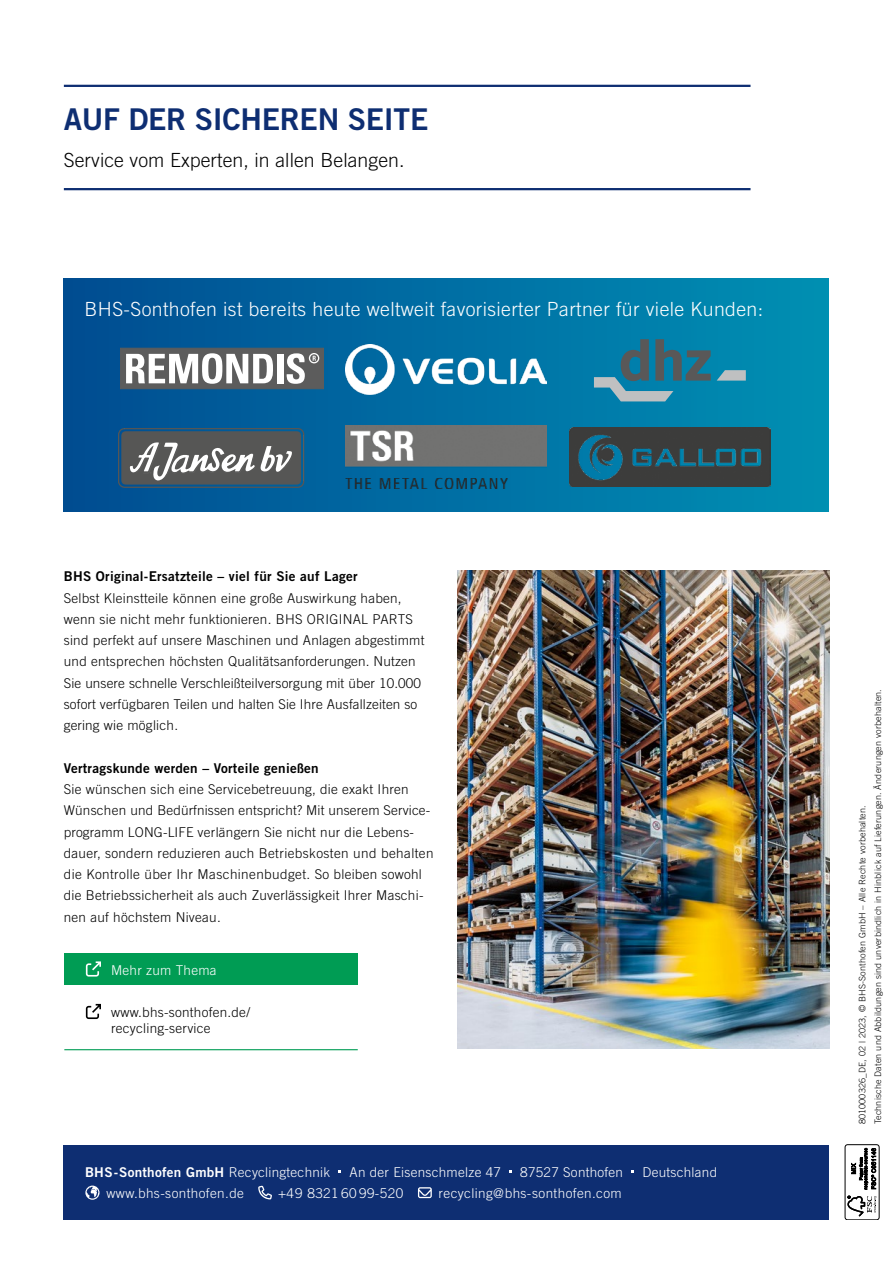
<style>
.page{position:relative;width:893px;height:1263px;background:#fff}
.page>*{position:absolute;margin:0;border:0;box-sizing:border-box;transform-origin:0 0}
.Head_20_22{font:30px "Trade Gothic LT Std Bd 2";letter-spacing:-.01em;color:#0e2e72}
.Subhead_13_17{font:300 19.5px "Trade Gothic LT Std";letter-spacing:.02em;color:#fff}
.Head_20_22-2{font:300 19.5px "Trade Gothic LT Std";letter-spacing:.005em;color:#000}
.Copy_9_11{font:300 13.5px/21.3px "Trade Gothic LT Std";letter-spacing:.02em;color:#000}
.Copy_9_11-2{font:300 13.5px "Trade Gothic LT Std";letter-spacing:.02em;color:#fff}
.Copy_9_11-3{font:13.5px "Trade Gothic LT Std Bd 2";letter-spacing:.02em;color:#000}
.t1{font:13.5px "Trade Gothic LT Std Bd 2";letter-spacing:.02em;color:#fff}
.t2{font:300 9px "Trade Gothic LT Std";letter-spacing:.02em;color:#000}
.s1{font-family:"Trade Gothic LT Std";font-weight:300}
</style>
<div class="page">
<hr style="left:64px;top:85px;width:686px;height:2px;background:#0e2e72">
<hr style="left:64px;top:188px;width:686px;height:2px;background:#0e2e72">
<div style="left:64px;top:278px;width:764px;height:233px;background:linear-gradient(to right,#004c92,#018fb2)"></div>
<div style="left:64px;top:1145px;width:765px;height:74px;background:#0e2e72"></div>
<svg style="left:85px;top:1185px;width:15px;height:15px"></svg>
<svg style="left:258px;top:1185px;width:14px;height:14px"></svg>
<svg style="left:418px;top:1187px;width:14px;height:11px"></svg>
<div style="left:121px;top:348px;width:202px;height:41px;background:#5c5c5c"></div>
<svg style="left:126px;top:353px;width:147px;height:31px"></svg>
<div style="left:277px;top:354px;width:6px;height:29px;background:#fff"></div>
<svg style="left:286px;top:353px;width:33px;height:31px"></svg>
<img style="left:346px;top:345px;width:200px;height:49px">
<img style="left:345px;top:425px;width:201px;height:63px">
<svg style="left:717px;top:370px;width:29px;height:11px"></svg>
<svg style="left:594px;top:339px;width:117px;height:62px;background:#2d7d98"></svg>
<img style="left:569px;top:427px;width:202px;height:59px">
<img style="left:457px;top:571px;width:372px;height:477px">
<div style="left:64px;top:953px;width:294px;height:32px;background:#009c54"></div>
<svg style="left:86px;top:961px;width:15px;height:15px"></svg>
<svg style="left:86px;top:1004px;width:15px;height:15px"></svg>
<hr style="left:64px;top:1049px;width:294px;height:1px;background:#009c54">
<svg style="left:117px;top:427px;width:188px;height:61px;background:#646e74"></svg>
<div style="left:845px;top:1144px;width:34px;height:76px;border:1px solid #000;border-radius:3px"></div>
<svg style="left:847px;top:1196px;width:29px;height:20px"></svg>
<svg style="left:851px;top:1148px;width:25px;height:41px"></svg>
<p class="Head_20_22" style="left:64px;top:100px;width:366px">AUF DER SICHEREN SEITE</p>
<p class="Head_20_22-2" style="left:64px;top:148px;width:342px">Service vom Experten, in allen Belangen.</p>
<p class="Subhead_13_17" style="left:84px;top:297px;width:680px">BHS-Sonthofen ist bereits heute weltweit favorisierter Partner für viele Kunden:</p>
<p class="Copy_9_11-3" style="left:64px;top:568px;width:295px">BHS Original-Ersatzteile – viel für Sie auf Lager</p>
<p class="Copy_9_11" style="left:64px;top:587px;width:362px">Selbst Kleinstteile können eine große Auswirkung haben, wenn sie nicht mehr funktionieren. BHS ORIGINAL PARTS sind perfekt auf unsere Maschinen und Anlagen abgestimmt und entsprechen höchsten Qualitätsanforderungen. Nutzen Sie unsere schnelle Verschleißteilversorgung mit über 10.000 sofort verfügbaren Teilen und halten Sie Ihre Ausfallzeiten so gering wie möglich.</p>
<p class="Copy_9_11-3" style="left:64px;top:760px;width:256px">Vertragskunde werden – Vorteile genießen</p>
<p class="Copy_9_11" style="left:64px;top:778px;width:371px">Sie wünschen sich eine Servicebetreuung, die exakt Ihren Wünschen und Bedürfnissen entspricht? Mit unserem Service&shy;programm LONG-LIFE verlängern Sie nicht nur die Lebens&shy;dauer, sondern reduzieren auch Betriebskosten und behalten die Kontrolle über Ihr Maschinenbudget. So bleiben sowohl die Betriebssicherheit als auch Zuverlässigkeit Ihrer Maschi&shy;nen auf höchstem Niveau.</p>
<p class="Copy_9_11-2" style="left:111px;top:962px;width:107px">Mehr zum Thema</p>
<p class="Copy_9_11" style="left:111px;top:1004px;width:140px;line-height:15.9px">www.bhs-sonthofen.de/ recycling-service</p>
<p class="t1" style="left:85px;top:1163px;width:247px">BHS-Sonthofen GmbH <span class="s1">Recyclingtechnik</span></p>
<p class="Copy_9_11-2" style="left:350px;top:1164px;width:153px">An der Eisenschmelze 47</p>
<p class="Copy_9_11-2" style="left:520px;top:1164px;width:104px">87527 Sonthofen</p>
<p class="Copy_9_11-2" style="left:642px;top:1164px;width:76px">Deutschland</p>
<p class="Copy_9_11-2" style="left:107px;top:1185px;width:139px">www.bhs-sonthofen.de</p>
<p class="Copy_9_11-2" style="left:278px;top:1185px;width:127px">+49 8321 60 99-520</p>
<p class="Copy_9_11-2" style="left:439px;top:1185px;width:185px">recycling@bhs-sonthofen.com</p>
<p class="t2" style="left:873px;top:1124px;width:437px;rotate:-90deg">Technische Daten und Abbildungen sind unverbindlich in Hinblick auf Lieferungen. Änderungen vorbehalten.</p>
<p class="t2" style="left:857px;top:1124px;width:321px;rotate:-90deg">801000326_DE, 02 | 2023, © BHS-Sonthofen GmbH – Alle Rechte vorbehalten.</p>
</div>
